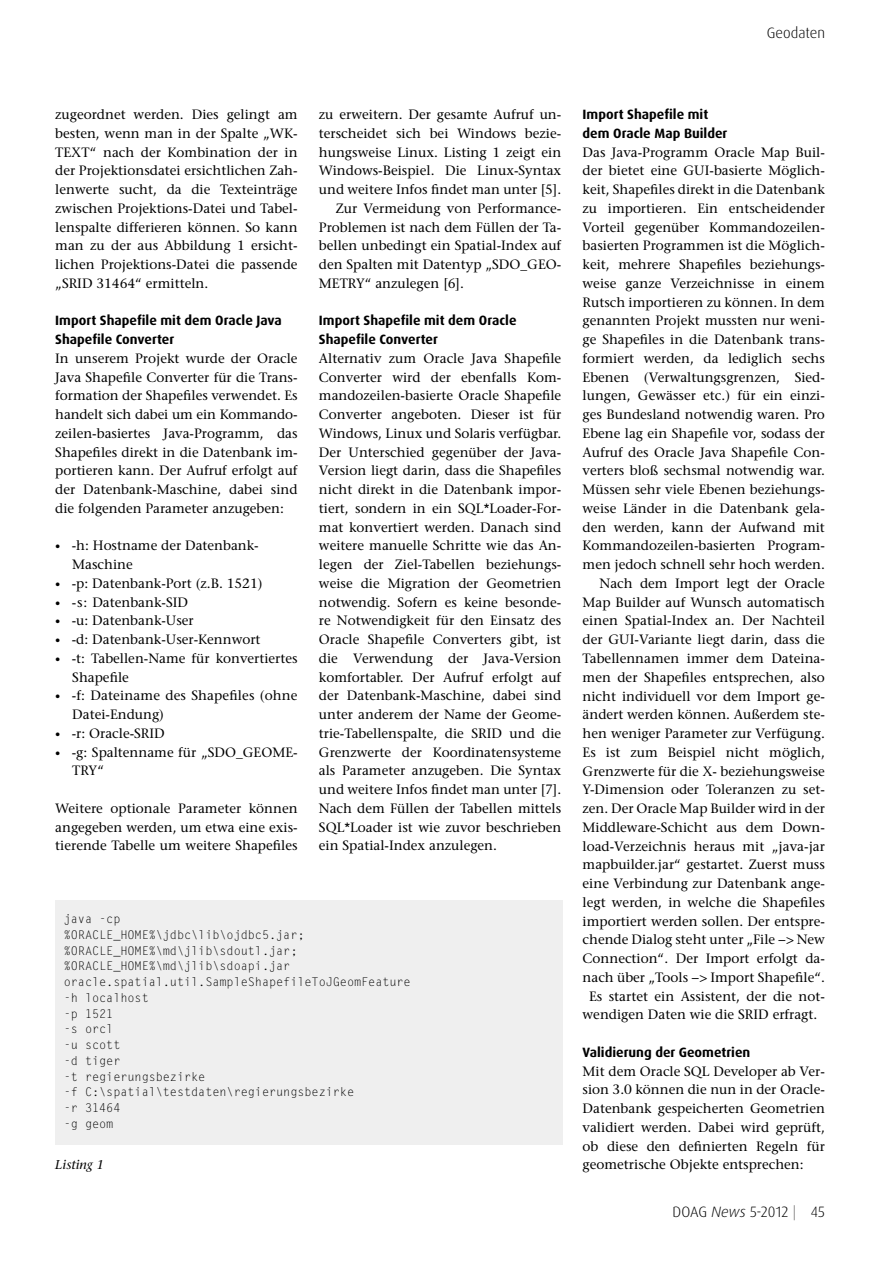
<style>
.page{position:relative;width:893px;height:1263px;background:#fff}
.page>*{position:absolute;margin:0;border:0;box-sizing:border-box;transform-origin:0 0}
.t1{font:300 15px "Dax Pro";color:#000}
.t2{font:500 13.5px/18.8px "Stone Serif Std";color:#000;text-align:justify}
.t3{font:700 13.5px/18.8px "Dax Pro";color:#000}
.t4{font:italic 500 12.75px "Stone Serif Std";color:#000}
.t5{font:12px/15.8px "Letter Gothic Std";letter-spacing:-.01em;color:#000}
.s1{font-size:10.5px}
.s2{font-style:italic}
.s3{color:#706f6f}
</style>
<div class="page">
<div style="left:55px;top:900px;width:508px;height:244px;background:#efefef"></div>
<p class="t1" style="left:767px;top:23px;width:60px">Geodaten</p>
<p class="t2" style="left:55px;top:105px;width:244px">zugeordnet werden. Dies gelingt am besten, wenn man in der Spalte „WK-TEXT“ nach der Kombination der in der Projektionsdatei ersichtlichen Zah&shy;lenwerte sucht, da die Texteinträge zwischen Projektions-Datei und Tabel&shy;lenspalte differieren können. So kann man zu der aus Abbildung 1 ersicht&shy;lichen Projektions-Datei die passende „SRID 31464“ ermitteln.</p>
<p class="t3" style="left:55px;top:311px;width:228px">Import Shapefile mit dem Oracle Java<br>Shapefile Converter</p>
<p class="t2" style="left:55px;top:349px;width:244px">In unserem Projekt wurde der Oracle Java Shapefile Converter für die Trans&shy;formation der Shapefiles verwendet. Es handelt sich dabei um ein Kommando&shy;zeilen-basiertes Java-Programm, das Shapefiles direkt in die Datenbank im&shy;portieren kann. Der Aufruf erfolgt auf der Datenbank-Maschine, dabei sind die folgenden Parameter anzugeben:</p>
<p class="t2" style="left:72px;top:536px;width:188px;text-indent:-17px"><span class="s1">•</span> -h: Hostname der Datenbank-<br>Maschine</p>
<p class="t2" style="left:55px;top:574px;width:209px"><span class="s1">•</span> -p: Datenbank-Port (z.B. 1521)</p>
<p class="t2" style="left:55px;top:593px;width:134px"><span class="s1">•</span> -s: Datenbank-SID</p>
<p class="t2" style="left:55px;top:611px;width:140px"><span class="s1">•</span> -u: Datenbank-User</p>
<p class="t2" style="left:55px;top:630px;width:207px"><span class="s1">•</span> -d: Datenbank-User-Kennwort</p>
<p class="t2" style="left:72px;top:649px;width:227px;text-indent:-17px"><span class="s1">•</span> -t: Tabellen-Name für konvertiertes<br>Shapefile</p>
<p class="t2" style="left:72px;top:686px;width:227px;text-indent:-17px"><span class="s1">•</span> -f: Dateiname des Shapefiles (ohne<br>Datei-Endung)</p>
<p class="t2" style="left:55px;top:724px;width:111px"><span class="s1">•</span> -r: Oracle-SRID</p>
<p class="t2" style="left:72px;top:743px;width:227px;text-indent:-17px"><span class="s1">•</span> -g: Spaltenname für „SDO_GEOME-<br>TRY“</p>
<p class="t2" style="left:55px;top:799px;width:244px">Weitere optionale Parameter können angegeben werden, um etwa eine exis&shy;tierende Tabelle um weitere Shapefiles</p>
<p class="t2" style="left:319px;top:105px;width:244px">zu erweitern. Der gesamte Aufruf un-</p>
<p class="t2" style="left:319px;top:124px;width:244px">terscheidet sich bei Windows bezie-</p>
<p class="t2" style="left:319px;top:143px;width:244px">hungsweise Linux. Listing 1 zeigt ein</p>
<p class="t2" style="left:319px;top:161px;width:244px">Windows-Beispiel. Die Linux-Syntax</p>
<p class="t2" style="left:319px;top:180px;width:244px">und weitere Infos findet man unter [5].</p>
<p class="t2" style="left:336px;top:199px;width:227px">Zur Vermeidung von Performance-</p>
<p class="t2" style="left:319px;top:218px;width:244px">Problemen ist nach dem Füllen der Ta-</p>
<p class="t2" style="left:319px;top:236px;width:244px">bellen unbedingt ein Spatial-Index auf</p>
<p class="t2" style="left:319px;top:255px;width:244px">den Spalten mit Datentyp „SDO_GEO-</p>
<p class="t2" style="left:319px;top:274px;width:147px">METRY“ anzulegen [6].</p>
<p class="t3" style="left:319px;top:311px;width:199px">Import Shapefile mit dem Oracle<br>Shapefile Converter</p>
<p class="t2" style="left:319px;top:349px;width:244px">Alternativ zum Oracle Java Shapefile Converter wird der ebenfalls Kom&shy;mandozeilen-basierte Oracle Shapefile Converter angeboten. Dieser ist für Windows, Linux und Solaris verfügbar.<br>Der Unterschied gegenüber der Java-Version liegt darin, dass die Shapefiles nicht direkt in die Datenbank impor&shy;tiert, sondern in ein SQL*Loader-For&shy;mat konvertiert werden. Danach sind weitere manuelle Schritte wie das An&shy;legen der Ziel-Tabellen beziehungs&shy;weise die Migration der Geometrien notwendig. Sofern es keine besonde&shy;re Notwendigkeit für den Einsatz des Oracle Shapefile Converters gibt, ist die Verwendung der Java-Version komfortabler. Der Aufruf erfolgt auf der Datenbank-Maschine, dabei sind unter anderem der Name der Geome&shy;trie-Tabellenspalte, die SRID und die Grenzwerte der Koordinatensysteme als Parameter anzugeben. Die Syntax und weitere Infos findet man unter [7].<br>Nach dem Füllen der Tabellen mittels SQL*Loader ist wie zuvor beschrieben ein Spatial-Index anzulegen.</p>
<p class="t5" style="left:64px;top:911px;width:349px">java -cp<br>%ORACLE_HOME%\jdbc\lib\ojdbc5.jar; %ORACLE_HOME%\md\jlib\sdoutl.jar; %ORACLE_HOME%\md\jlib\sdoapi.jar oracle.spatial.util.SampleShapefileToJGeomFeature -h localhost<br>-p 1521<br>-s orcl<br>-u scott<br>-d tiger<br>-t regierungsbezirke<br>-f C:\spatial\testdaten\regierungsbezirke<br>-r 31464<br>-g geom</p>
<p class="t4" style="left:55px;top:1157px;width:50px">Listing 1</p>
<p class="t3" style="left:583px;top:105px;width:146px">Import Shapefile mit dem Oracle Map Builder</p>
<p class="t2" style="left:583px;top:143px;width:244px">Das Java-Programm Oracle Map Buil-</p>
<p class="t2" style="left:583px;top:161px;width:244px">der bietet eine GUI-basierte Möglich-</p>
<p class="t2" style="left:583px;top:180px;width:244px">keit, Shapefiles direkt in die Datenbank</p>
<p class="t2" style="left:583px;top:199px;width:244px">zu importieren. Ein entscheidender</p>
<p class="t2" style="left:583px;top:218px;width:244px">Vorteil gegenüber Kommandozeilen-</p>
<p class="t2" style="left:583px;top:236px;width:244px">basierten Programmen ist die Möglich-</p>
<p class="t2" style="left:583px;top:255px;width:244px">keit, mehrere Shapefiles beziehungs-</p>
<p class="t2" style="left:583px;top:274px;width:244px">weise ganze Verzeichnisse in einem</p>
<p class="t2" style="left:583px;top:293px;width:244px">Rutsch importieren zu können. In dem</p>
<p class="t2" style="left:583px;top:311px;width:244px">genannten Projekt mussten nur weni-</p>
<p class="t2" style="left:583px;top:330px;width:244px">ge Shapefiles in die Datenbank trans-</p>
<p class="t2" style="left:583px;top:349px;width:244px">formiert werden, da lediglich sechs</p>
<p class="t2" style="left:583px;top:368px;width:244px">Ebenen (Verwaltungsgrenzen, Sied-</p>
<p class="t2" style="left:583px;top:386px;width:244px">lungen, Gewässer etc.) für ein einzi-</p>
<p class="t2" style="left:583px;top:405px;width:244px">ges Bundesland notwendig waren. Pro</p>
<p class="t2" style="left:583px;top:424px;width:244px">Ebene lag ein Shapefile vor, sodass der</p>
<p class="t2" style="left:583px;top:443px;width:244px">Aufruf des Oracle Java Shapefile Con-</p>
<p class="t2" style="left:583px;top:461px;width:244px">verters bloß sechsmal notwendig war.</p>
<p class="t2" style="left:583px;top:480px;width:244px">Müssen sehr viele Ebenen beziehungs-</p>
<p class="t2" style="left:583px;top:499px;width:244px">weise Länder in die Datenbank gela-</p>
<p class="t2" style="left:583px;top:518px;width:244px">den werden, kann der Aufwand mit</p>
<p class="t2" style="left:583px;top:536px;width:244px">Kommandozeilen-basierten Program-</p>
<p class="t2" style="left:583px;top:555px;width:244px">men jedoch schnell sehr hoch werden.</p>
<p class="t2" style="left:600px;top:574px;width:227px">Nach dem Import legt der Oracle</p>
<p class="t2" style="left:583px;top:593px;width:244px">Map Builder auf Wunsch automatisch</p>
<p class="t2" style="left:583px;top:611px;width:244px">einen Spatial-Index an. Der Nachteil</p>
<p class="t2" style="left:583px;top:630px;width:244px">der GUI-Variante liegt darin, dass die</p>
<p class="t2" style="left:583px;top:649px;width:244px">Tabellennamen immer dem Dateina-</p>
<p class="t2" style="left:583px;top:668px;width:244px">men der Shapefiles entsprechen, also</p>
<p class="t2" style="left:583px;top:686px;width:244px">nicht individuell vor dem Import ge-</p>
<p class="t2" style="left:583px;top:705px;width:244px">ändert werden können. Außerdem ste-</p>
<p class="t2" style="left:583px;top:724px;width:244px">hen weniger Parameter zur Verfügung.</p>
<p class="t2" style="left:583px;top:743px;width:244px">Es ist zum Beispiel nicht möglich,</p>
<p class="t2" style="left:583px;top:761px;width:244px">Grenzwerte für die X- beziehungsweise</p>
<p class="t2" style="left:583px;top:780px;width:244px">Y-Dimension oder Toleranzen zu set-</p>
<p class="t2" style="left:583px;top:799px;width:244px">zen. Der Oracle Map Builder wird in der</p>
<p class="t2" style="left:583px;top:818px;width:244px">Middleware-Schicht aus dem Down-</p>
<p class="t2" style="left:583px;top:836px;width:244px">load-Verzeichnis heraus mit „java-jar</p>
<p class="t2" style="left:583px;top:855px;width:244px">mapbuilder.jar“ gestartet. Zuerst muss</p>
<p class="t2" style="left:583px;top:874px;width:244px">eine Verbindung zur Datenbank ange-</p>
<p class="t2" style="left:583px;top:893px;width:244px">legt werden, in welche die Shapefiles</p>
<p class="t2" style="left:583px;top:911px;width:244px">importiert werden sollen. Der entspre-</p>
<p class="t2" style="left:583px;top:930px;width:244px">chende Dialog steht unter „File −&gt; New</p>
<p class="t2" style="left:583px;top:949px;width:244px">Connection“. Der Import erfolgt da-</p>
<p class="t2" style="left:583px;top:968px;width:244px">nach über „Tools −&gt; Import Shapefile“.</p>
<p class="t2" style="left:589px;top:986px;width:237px">Es startet ein Assistent, der die not-</p>
<p class="t2" style="left:583px;top:1005px;width:236px">wendigen Daten wie die SRID erfragt.</p>
<p class="t3" style="left:583px;top:1043px;width:169px">Validierung der Geometrien</p>
<p class="t2" style="left:583px;top:1061px;width:244px">Mit dem Oracle SQL Developer ab Ver&shy;sion 3.0 können die nun in der Oracle-Datenbank gespeicherten Geometrien validiert werden. Dabei wird geprüft, ob diese den definierten Regeln für geometrische Objekte entsprechen:</p>
<p class="t1" style="left:672px;top:1202px;width:154px">DOAG <span class="s2">News</span> 5-2012 <span class="s3">|</span> 45</p>
</div>
